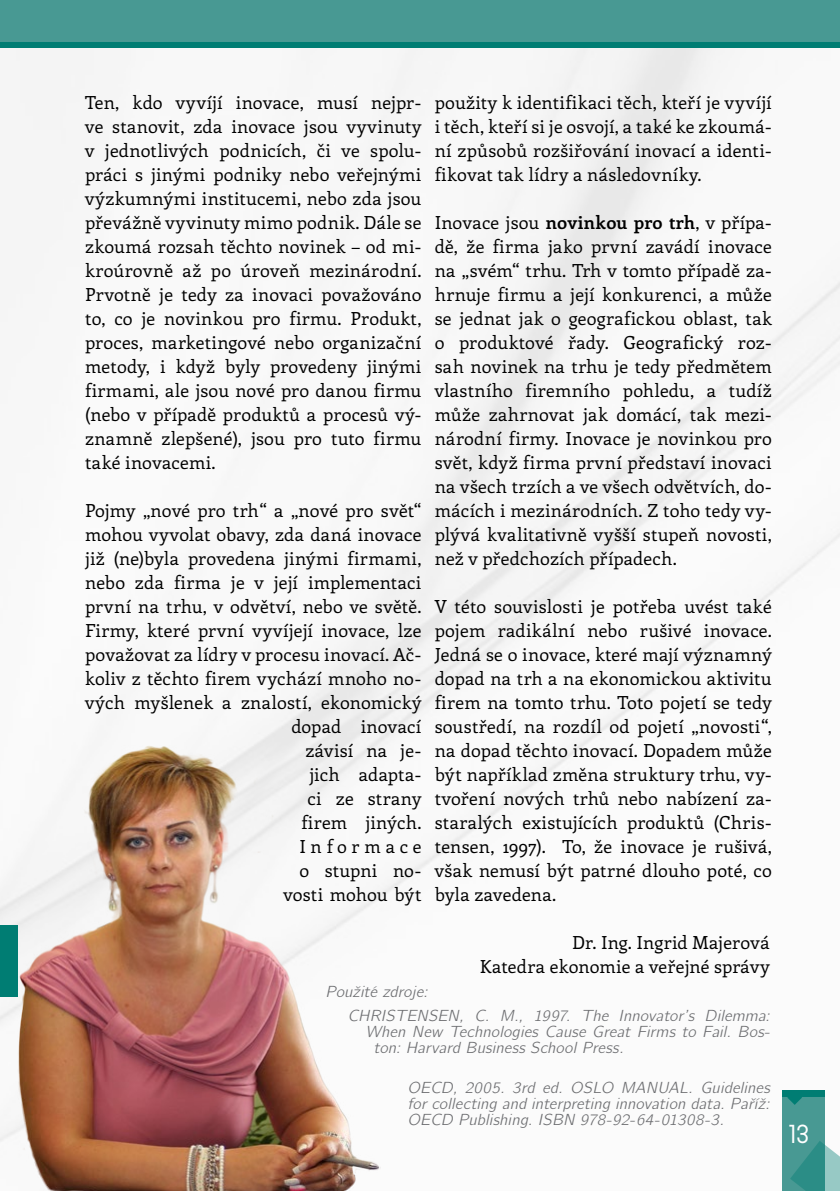
<style>
.page{position:relative;width:840px;height:1191px;background:#fff}
.page>*{position:absolute;margin:0;border:0;box-sizing:border-box;transform-origin:0 0}
.t1{font:26px "Ladislav";color:#fff}
.odstavec_2{font:18px/24px "Enriqueta";letter-spacing:.01em;color:#000;text-align:justify}
.podpis{font:18px "Enriqueta";letter-spacing:.01em;color:#000}
.literatura{font:italic 16px/16px "CMU Bright";letter-spacing:.005em;color:#6d6e71;text-align:justify}
.s1{font-weight:700}
</style>
<div class="page">
<img style="left:0;top:48px;width:839px;height:1121px">
<div style="left:0;top:5px;width:839px;height:43px;background:#007d73"></div>
<div style="left:0;top:0;width:839px;height:42px;background:#489993"></div>
<div style="left:782px;top:1090px;width:42px;height:101px;background:#007d73"></div>
<div style="left:782px;top:1097px;width:42px;height:94px;background:#489993"></div>
<svg style="left:790px;top:1140px;width:49px;height:51px"></svg>
<svg style="left:787px;top:1097px;width:14px;height:7px"></svg>
<div style="left:0;top:925px;width:17px;height:72px;background:#007d73"></div>
<img style="left:17px;top:745px;width:363px;height:446px">
<p class="odstavec_2" style="left:85px;top:90px;width:338px">Ten, kdo vyvíjí inovace, musí nejpr&shy;ve stanovit, zda inovace jsou vyvinuty v jednotlivých podnicích, či ve spolu&shy;práci s jinými podniky nebo veřejnými výzkumnými institucemi, nebo zda jsou převážně vyvinuty mimo podnik. Dále se zkoumá rozsah těchto novinek – od mi&shy;kroúrovně až po úroveň mezinárodní.<br>Prvotně je tedy za inovaci považováno to, co je novinkou pro firmu. Produkt, proces, marketingové nebo organizační metody, i když byly provedeny jinými firmami, ale jsou nové pro danou firmu (nebo v případě produktů a procesů vý&shy;znamně zlepšené), jsou pro tuto firmu také inovacemi.</p>
<p class="odstavec_2" style="left:85px;top:498px;width:338px;text-align:right">Pojmy „nové pro trh“ a „nové pro svět“ mohou vyvolat obavy, zda daná inovace již (ne)byla provedena jinými firmami, nebo zda firma je v její implementaci první na trhu, v odvětví, nebo ve světě.<br>Firmy, které první vyvíjejí inovace, lze považovat za lídry v procesu inovací. Ač&shy;koliv z těchto firem vychází mnoho no&shy;vých myšlenek a znalostí, ekonomický dopad inovací<br>závisí na je-<br>jich adapta-<br>ci ze strany<br>firem jiných.<br>Informace<br>o stupni no-<br>vosti mohou být</p>
<p class="odstavec_2" style="left:434px;top:90px;width:338px">použity k identifikaci těch, kteří je vyvíjí i těch, kteří si je osvojí, a také ke zkoumá&shy;ní způsobů rozšiřování inovací a identi&shy;fikovat tak lídry a následovníky.</p>
<p class="odstavec_2" style="left:434px;top:210px;width:338px">Inovace jsou <span class="s1">novinkou pro trh</span>, v přípa&shy;dě, že firma jako první zavádí inovace na „svém“ trhu. Trh v tomto případě za&shy;hrnuje firmu a její konkurenci, a může se jednat jak o geografickou oblast, tak o produktové řady. Geografický roz&shy;sah novinek na trhu je tedy předmětem vlastního firemního pohledu, a tudíž může zahrnovat jak domácí, tak mezi&shy;národní firmy. Inovace je novinkou pro svět, když firma první představí inovaci na všech trzích a ve všech odvětvích, do&shy;mácích i mezinárodních. Z toho tedy vy&shy;plývá kvalitativně vyšší stupeň novosti, než v předchozích případech.</p>
<p class="odstavec_2" style="left:434px;top:594px;width:338px">V této souvislosti je potřeba uvést také pojem radikální nebo rušivé inovace.<br>Jedná se o inovace, které mají významný dopad na trh a na ekonomickou aktivitu firem na tomto trhu. Toto pojetí se tedy soustředí, na rozdíl od pojetí „novosti“, na dopad těchto inovací. Dopadem může být například změna struktury trhu, vy&shy;tvoření nových trhů nebo nabízení za&shy;staralých existujících produktů (Chris&shy;tensen, 1997). To, že inovace je rušivá, však nemusí být patrné dlouho poté, co byla zavedena.</p>
<p class="podpis" style="left:571px;top:930px;width:199px">Dr. Ing. Ingrid Majerová</p>
<p class="podpis" style="left:479px;top:954px;width:291px">Katedra ekonomie a veřejné správy</p>
<p class="literatura" style="left:325px;top:982px;width:104px">Použité zdroje:</p>
<p class="literatura" style="left:347px;top:1006px;width:423px">CHRISTENSEN, C. M., 1997. The Innovator’s Dilemma:</p>
<p class="literatura" style="left:365px;top:1022px;width:406px">When New Technologies Cause Great Firms to Fail. Bos-</p>
<p class="literatura" style="left:373px;top:1038px;width:251px">ton: Harvard Business School Press.</p>
<p class="literatura" style="left:407px;top:1078px;width:364px">OECD, 2005. 3rd ed. OSLO MANUAL. Guidelines for collecting and interpreting innovation data. Paříž:<br>OECD Publishing. ISBN 978-92-64-01308-3.</p>
<h1 class="t1" style="left:788px;top:1117px;width:21px">13</h1>
</div>
